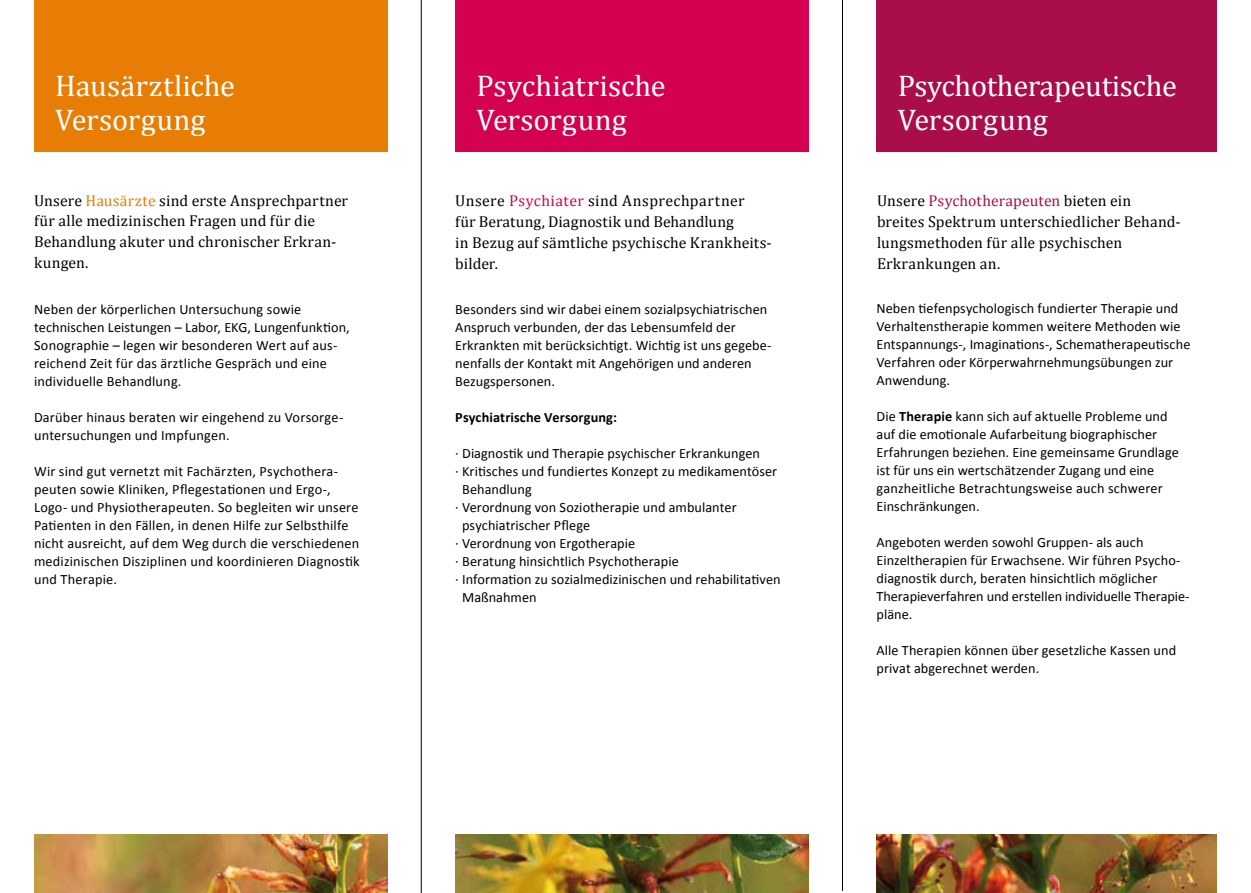
<style>
.page{position:relative;width:1251px;height:893px;background:#fff}
.page>*{position:absolute;margin:0;border:0;box-sizing:border-box;transform-origin:0 0}
.t1{font:30px/34.5px "Cambria";letter-spacing:-.005em;color:#fff}
.t2{font:15.75px/21px "Cambria";letter-spacing:.01em;color:#000}
.t3{font:14.25px/18px "Calibri";letter-spacing:.005em;color:#000}
.t4{font:700 14.25px "Calibri";letter-spacing:.01em;color:#000}
.s1{color:#e77d04}
.s2{color:#d40050}
.s3{color:#a90d4b}
.s4{font-weight:700}
</style>
<div class="page">
<div style="left:455px;top:0;width:353px;height:152px;background:#d40050"></div>
<div style="left:876px;top:0;width:340px;height:152px;background:#a90d4b"></div>
<div style="left:34px;top:0;width:353px;height:152px;background:#e77d04"></div>
<img style="left:34px;top:835px;width:353px;height:58px">
<img style="left:455px;top:835px;width:353px;height:58px">
<img style="left:876px;top:835px;width:340px;height:58px">
<hr style="left:842px;top:0;width:1px;height:891px;background:#000">
<hr style="left:421px;top:0;width:1px;height:893px;background:#000">
<h1 class="t1" style="left:55px;top:68px;width:181px">Hausärztliche<br>Versorgung</h1>
<h1 class="t1" style="left:476px;top:68px;width:190px">Psychiatrische<br>Versorgung</h1>
<h1 class="t1" style="left:897px;top:68px;width:281px">Psychotherapeutische<br>Versorgung</h1>
<p class="t2" style="left:34px;top:190px;width:315px">Unsere <span class="s1">Hausärzte</span> sind erste Ansprechpartner für alle medizinischen Fragen und für die Behandlung akuter und chronischer Erkran&shy;kungen.</p>
<p class="t2" style="left:455px;top:190px;width:318px">Unsere <span class="s2">Psychiater</span> sind Ansprechpartner<br>für Beratung, Diagnostik und Behandlung<br>in Bezug auf sämtliche psychische Krankheits&shy;bilder.</p>
<p class="t2" style="left:876px;top:190px;width:305px">Unsere <span class="s3">Psychotherapeuten</span> bieten ein breites Spektrum unterschiedlicher Behand&shy;lungsmethoden für alle psychischen Erkrankungen an.</p>
<p class="t3" style="left:34px;top:299px;width:317px">Neben der körperlichen Untersuchung sowie technischen Leistungen – Labor, EKG, Lungenfunktion, Sonographie – legen wir besonderen Wert auf aus&shy;reichend Zeit für das ärztliche Gespräch und eine individuelle Behandlung.</p>
<p class="t3" style="left:34px;top:407px;width:310px">Darüber hinaus beraten wir eingehend zu Vorsorge&shy;untersuchungen und Impfungen.</p>
<p class="t3" style="left:34px;top:461px;width:327px">Wir sind gut vernetzt mit Fachärzten, Psychothera&shy;peuten sowie Kliniken, Pflegestationen und Ergo-, Logo- und Physiotherapeuten. So begleiten wir unsere Patienten in den Fällen, in denen Hilfe zur Selbsthilfe nicht ausreicht, auf dem Weg durch die verschiedenen medizinischen Disziplinen und koordinieren Diagnostik und Therapie.</p>
<p class="t3" style="left:455px;top:299px;width:318px">Besonders sind wir dabei einem sozialpsychiatrischen Anspruch verbunden, der das Lebensumfeld der Erkrankten mit berücksichtigt. Wichtig ist uns gegebe&shy;nenfalls der Kontakt mit Angehörigen und anderen Bezugspersonen.</p>
<p class="t4" style="left:455px;top:408px;width:163px">Psychiatrische Versorgung:</p>
<p class="t3" style="left:455px;top:443px;width:306px">· Diagnostik und Therapie psychischer Erkrankungen</p>
<p class="t3" style="left:455px;top:461px;width:323px">· Kritisches und fundiertes Konzept zu medikamentöser</p>
<p class="t3" style="left:462px;top:479px;width:71px">Behandlung</p>
<p class="t3" style="left:455px;top:497px;width:283px">· Verordnung von Soziotherapie und ambulanter</p>
<p class="t3" style="left:462px;top:515px;width:129px">psychiatrischer Pflege</p>
<p class="t3" style="left:455px;top:533px;width:181px">· Verordnung von Ergotherapie</p>
<p class="t3" style="left:455px;top:551px;width:225px">· Beratung hinsichtlich Psychotherapie</p>
<p class="t3" style="left:455px;top:569px;width:327px">· Information zu sozialmedizinischen und rehabilitativen</p>
<p class="t3" style="left:462px;top:587px;width:76px">Maßnahmen</p>
<p class="t3" style="left:876px;top:299px;width:315px">Neben tiefenpsychologisch fundierter Therapie und Verhaltenstherapie kommen weitere Methoden wie Entspannungs-, Imaginations-, Schematherapeutische Verfahren oder Körperwahrnehmungsübungen zur Anwendung.</p>
<p class="t3" style="left:876px;top:407px;width:304px">Die <span class="s4">Therapie</span> kann sich auf aktuelle Probleme und auf die emotionale Aufarbeitung biographischer Erfahrungen beziehen. Eine gemeinsame Grundlage ist für uns ein wertschätzender Zugang und eine ganzheitliche Betrachtungsweise auch schwerer Einschränkungen.</p>
<p class="t3" style="left:876px;top:533px;width:314px">Angeboten werden sowohl Gruppen- als auch Einzeltherapien für Erwachsene. Wir führen Psycho&shy;diagnostik durch, beraten hinsichtlich möglicher Therapieverfahren und erstellen individuelle Therapie&shy;pläne.</p>
<p class="t3" style="left:876px;top:641px;width:301px">Alle Therapien können über gesetzliche Kassen und privat abgerechnet werden.</p>
</div>
